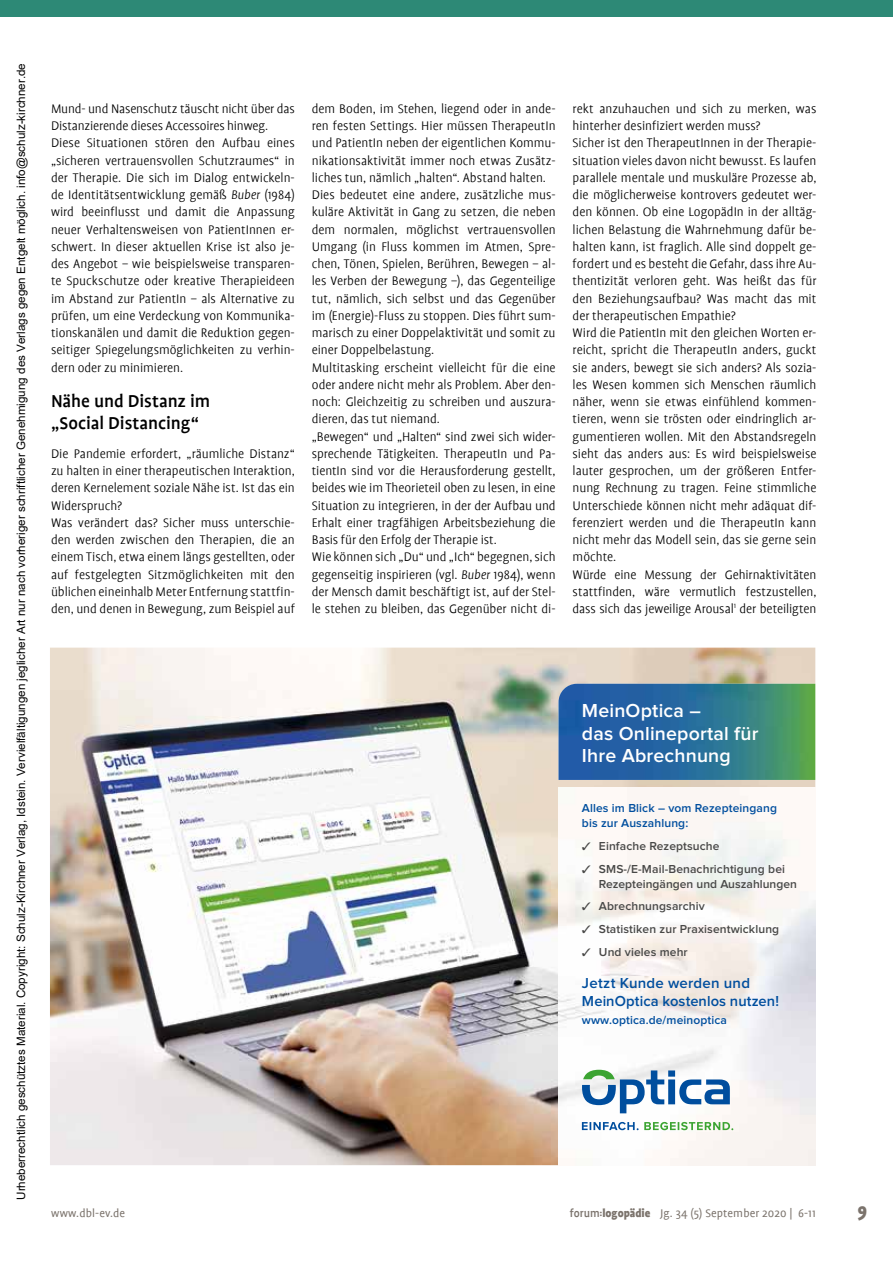
<style>
.page{position:relative;width:893px;height:1263px;background:#fff}
.page>*{position:absolute;margin:0;border:0;box-sizing:border-box;transform-origin:0 0}
.t1{font:900 21px "Profile";color:#7b736c}
.t2{font:600 19.5px/22.5px "Proxima Nova";letter-spacing:.01em;color:#fff}
.t3{font:500 19.5px/21.5px "Profile";letter-spacing:-.005em;color:#000}
.t4{font:600 15px/18px "Proxima Nova";letter-spacing:.01em;color:#004e9e}
.t5{font:300 14.1px/17.2px "Profile";color:#000}
.t6{font:12.6px "Profile";letter-spacing:.01em;color:#7b736c}
.t7{font:600 12px/15px "Proxima Nova";letter-spacing:.01em;color:#484847}
.t8{font:600 12px/15px "Proxima Nova";letter-spacing:.01em;color:#004e9e}
.t9{font:11.55px "Arial";color:#000}
.s1{font-style:italic}
.s2{font-weight:500}
.s3{font-weight:900;font-size:9px}
.s4{font-weight:900}
</style>
<div class="page">
<div style="left:0;top:0;width:893px;height:17px;background:#2d8976"></div>
<img style="left:50px;top:648px;width:765px;height:517px">
<img style="left:558px;top:788px;width:257px;height:377px">
<img style="left:558px;top:684px;width:257px;height:96px">
<svg style="left:582px;top:1122px;width:151px;height:8px"></svg>
<svg style="left:582px;top:1070px;width:148px;height:43px"></svg>
<p class="t9" style="left:13px;top:1200px;width:1138px;rotate:-90deg">Urheberrechtlich geschütztes Material. Copyright: Schulz-Kirchner Verlag, Idstein. Vervielfältigungen jeglicher Art nur nach vorheriger schriftlicher Genehmigung des Verlags gegen Entgelt möglich. info@schulz-kirchner.de</p>
<p class="t5" style="left:51px;top:100px;width:245px">Mund- und Nasenschutz täuscht nicht über das Distanzierende dieses Accessoires hinweg.<br>Diese Situationen stören den Aufbau eines „sicheren vertrauensvollen Schutzraumes“ in der Therapie. Die sich im Dialog entwickeln&shy;de Identitätsentwicklung gemäß <span class="s1">Buber</span> (1984) wird beeinflusst und damit die Anpassung neuer Verhaltensweisen von PatientInnen er&shy;schwert. In dieser aktuellen Krise ist also je&shy;des Angebot – wie beispielsweise transparen&shy;te Spuckschutze oder kreative Therapieideen im Abstand zur PatientIn – als Alternative zu prüfen, um eine Verdeckung von Kommunika&shy;tionskanälen und damit die Reduktion gegen&shy;seitiger Spiegelungsmöglichkeiten zu verhin&shy;dern oder zu minimieren.</p>
<h2 class="t3" style="left:51px;top:391px;width:161px">Nähe und Distanz im „Social Distancing“</h2>
<p class="t5" style="left:51px;top:445px;width:245px">Die Pandemie erfordert, „räumliche Distanz“ zu halten in einer therapeutischen Interaktion, deren Kernelement soziale Nähe ist. Ist das ein Widerspruch?<br>Was verändert das? Sicher muss unterschie&shy;den werden zwischen den Therapien, die an einem Tisch, etwa einem längs gestellten, oder auf festgelegten Sitzmöglichkeiten mit den üblichen eineinhalb Meter Entfernung stattfin&shy;den, und denen in Bewegung, zum Beispiel auf</p>
<p class="t5" style="left:312px;top:100px;width:245px">dem Boden, im Stehen, liegend oder in ande&shy;ren festen Settings. Hier müssen TherapeutIn und PatientIn neben der eigentlichen Kommu&shy;nikationsaktivität immer noch etwas Zusätz&shy;liches tun, nämlich „halten“. Abstand halten.<br>Dies bedeutet eine andere, zusätzliche mus&shy;kuläre Aktivität in Gang zu setzen, die neben dem normalen, möglichst vertrauensvollen Umgang (in Fluss kommen im Atmen, Spre&shy;chen, Tönen, Spielen, Berühren, Bewegen – al&shy;les Verben der Bewegung –), das Gegenteilige tut, nämlich, sich selbst und das Gegenüber im (Energie)-Fluss zu stoppen. Dies führt sum&shy;marisch zu einer Doppelaktivität und somit zu einer Doppelbelastung.<br>Multitasking erscheint vielleicht für die eine oder andere nicht mehr als Problem. Aber den&shy;noch: Gleichzeitig zu schreiben und auszura&shy;dieren, das tut niemand.<br>„Bewegen“ und „Halten“ sind zwei sich wider&shy;sprechende Tätigkeiten. TherapeutIn und Pa&shy;tientIn sind vor die Herausforderung gestellt, beides wie im Theorieteil oben zu lesen, in eine Situation zu integrieren, in der der Aufbau und Erhalt einer tragfähigen Arbeitsbeziehung die Basis für den Erfolg der Therapie ist.<br>Wie können sich „Du“ und „Ich“ begegnen, sich gegenseitig inspirieren (vgl. <span class="s1">Buber</span> 1984), wenn der Mensch damit beschäftigt ist, auf der Stel&shy;le stehen zu bleiben, das Gegenüber nicht di-</p>
<p class="t5" style="left:573px;top:100px;width:245px">rekt anzuhauchen und sich zu merken, was hinterher desinfiziert werden muss?<br>Sicher ist den TherapeutInnen in der Therapie&shy;situation vieles davon nicht bewusst. Es laufen parallele mentale und muskuläre Prozesse ab, die möglicherweise kontrovers gedeutet wer&shy;den können. Ob eine LogopädIn in der alltäg&shy;lichen Belastung die Wahrnehmung dafür be&shy;halten kann, ist fraglich. Alle sind doppelt ge&shy;fordert und es besteht die Gefahr, dass ihre Au&shy;thentizität verloren geht. Was heißt das fü r den Beziehungsaufbau? Was macht das mit der therapeutischen Empathie?<br>Wird die PatientIn mit den gleichen Worten er&shy;reicht, spricht die TherapeutIn anders, guckt sie anders, bewegt sie sich anders? Als sozia&shy;les Wesen kommen sich Menschen räumlich näher, wenn sie etwas einfühlend kommen&shy;tieren, wenn sie trösten oder eindringlich ar&shy;gumentieren wollen. Mit den Abstandsregeln sieht das anders aus: Es wird beispielsweise lauter gesprochen, um der größeren Entfer&shy;nung Rechnung zu tragen. Feine stimmliche Unterschiede können nicht mehr adäquat dif&shy;ferenziert werden und die TherapeutIn kann nicht mehr das Modell sein, das sie gerne sein möchte.<br>Würde eine Messung der Gehirnaktivitäten stattfinden, wäre vermutlich festzustellen, dass sich das jeweilige Arousal<sup>1</sup> der beteiligten</p>
<h2 class="t2" style="left:582px;top:700px;width:178px">MeinOptica –<br>das Onlineportal für<br>Ihre Abrechnung</h2>
<p class="t8" style="left:582px;top:801px;width:197px">Alles im Blick – vom Rezepteingang bis zur Auszahlung:</p>
<p class="t7" style="left:582px;top:839px;width:139px">✓ Einfache Rezeptsuche</p>
<p class="t7" style="left:599px;top:861px;width:200px;text-indent:-17px">✓ SMS-/E-Mail-Benachrichtigung bei<br>Rezepteingängen und Auszahlungen</p>
<p class="t7" style="left:582px;top:899px;width:125px">✓ Abrechnungsarchiv</p>
<p class="t7" style="left:582px;top:922px;width:199px">✓ Statistiken zur Praxisentwicklung</p>
<p class="t7" style="left:582px;top:945px;width:107px">✓ Und vieles mehr</p>
<p class="t4" style="left:582px;top:975px;width:198px">Jetzt Kunde werden und<br>MeinOptica kostenlos nutzen!</p>
<p class="t8" style="left:582px;top:1013px;width:147px">www.optica.de/meinoptica</p>
<p class="t6" style="left:51px;top:1206px;width:76px">www.dbl-ev.de</p>
<p class="t6" style="left:570px;top:1206px;width:247px"><span class="s2">forum</span><span class="s3">:</span><span class="s4">logopädie</span> Jg. 34 (5) September 2020 | 6-11</p>
<h1 class="t1" style="left:857px;top:1199px;width:11px">9</h1>
</div>
